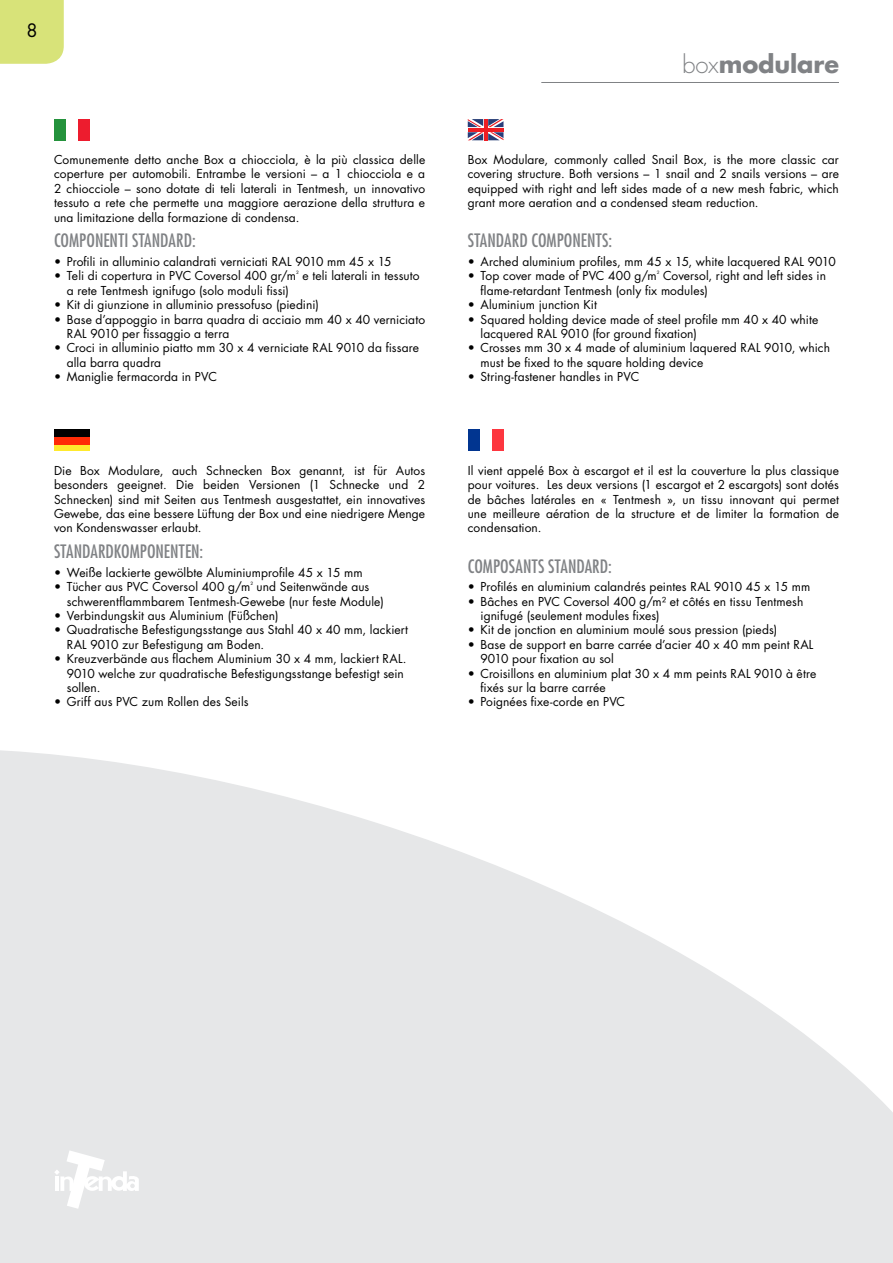
<style>
.page{position:relative;width:893px;height:1263px;background:#fff}
.page>*{position:absolute;margin:0;border:0;box-sizing:border-box;transform-origin:0 0}
.t1{font:700 24px "Futura LT";letter-spacing:-.005em;color:#808285}
.t2{font:condensed 18px "Futura LT";color:#808285}
.t3{font:18px "Futura LT";color:#000}
.t4{font:12px/14.4px "Futura LT";letter-spacing:.01em;color:#000}
.s1{font-weight:300}
</style>
<div class="page">
<svg style="left:0;top:750px;width:893px;height:513px;fill:#e6e7e8"></svg>
<hr style="left:541px;top:82px;width:298px;height:1px;background:#808285">
<div style="left:78px;top:119px;width:12px;height:21px;background:#ed1c2e"></div>
<div style="left:54px;top:119px;width:12px;height:21px;background:#24923c"></div>
<div style="left:54px;top:444px;width:36px;height:7px;background:#ffea2d"></div>
<div style="left:54px;top:430px;width:36px;height:7px;background:#000"></div>
<div style="left:54px;top:437px;width:36px;height:7px;background:#ff2b06"></div>
<svg style="left:468px;top:119px;width:35px;height:21px"></svg>
<hr style="left:484px;top:119px;width:3px;height:21px;background:#ed1d24">
<hr style="left:468px;top:128px;width:35px;height:3px;background:#ed1d24">
<div style="left:468px;top:430px;width:12px;height:21px;background:#013590"></div>
<div style="left:492px;top:430px;width:11px;height:21px;background:#fd363f"></div>
<svg style="left:54px;top:1150px;width:85px;height:59px"></svg>
<div style="left:0;top:0;width:64px;height:64px;background:#d8e379"></div>
<h2 class="t3" style="left:26px;top:19px;width:13px">8</h2>
<p class="t4" style="left:54px;top:152px;width:373px;text-align:justify">Comunemente detto anche Box a chiocciola, è la più classica delle coperture per automobili. Entrambe le versioni – a 1 chiocciola e a 2 chiocciole – sono dotate di teli laterali in Tentmesh, un innovativo tessuto a rete che permette una maggiore aerazione della struttura e una limitazione della formazione di condensa.</p>
<h2 class="t2" style="left:54px;top:230px;width:143px">COMPONENTI STANDARD:</h2>
<p class="t4" style="left:54px;top:255px;width:339px">• Profili in alluminio calandrati verniciati RAL 9010 mm 45 x 15</p>
<p class="t4" style="left:67px;top:269px;width:354px;text-indent:-13px">• Teli di copertura in PVC Coversol 400 gr/m<sup>²</sup> e teli laterali in tessuto a rete Tentmesh ignifugo (solo moduli fissi)</p>
<p class="t4" style="left:54px;top:298px;width:266px">• Kit di giunzione in alluminio pressofuso (piedini)</p>
<p class="t4" style="left:67px;top:312px;width:360px;text-indent:-13px">• Base d’appoggio in barra quadra di acciaio mm 40 x 40 verniciato<br>RAL 9010 per fissaggio a terra</p>
<p class="t4" style="left:67px;top:341px;width:354px;text-indent:-13px">• Croci in alluminio piatto mm 30 x 4 verniciate RAL 9010 da fissare alla barra quadra</p>
<p class="t4" style="left:54px;top:370px;width:164px">• Maniglie fermacorda in PVC</p>
<p class="t4" style="left:54px;top:463px;width:373px;text-align:justify">Die Box Modulare, auch Schnecken Box genannt, ist für Autos besonders geeignet. Die beiden Versionen (1 Schnecke und 2<br>Schnecken) sind mit Seiten aus Tentmesh ausgestattet, ein innovatives Gewebe, das eine bessere Lüftung der Box und eine niedrigere Menge von Kondenswasser erlaubt.</p>
<h2 class="t2" style="left:54px;top:541px;width:151px">STANDARDKOMPONENTEN:</h2>
<p class="t4" style="left:54px;top:565px;width:310px">• Weiße lackierte gewölbte Aluminiumprofile 45 x 15 mm</p>
<p class="t4" style="left:67px;top:580px;width:319px;text-indent:-13px">• Tücher aus PVC Coversol 400 g/m<sup>²</sup> und Seitenwände aus schwerentflammbarem Tentmesh-Gewebe (nur feste Module)</p>
<p class="t4" style="left:54px;top:608px;width:226px">• Verbindungskit aus Aluminium (Füßchen)</p>
<p class="t4" style="left:67px;top:623px;width:343px;text-indent:-13px">• Quadratische Befestigungsstange aus Stahl 40 x 40 mm, lackiert<br>RAL 9010 zur Befestigung am Boden.</p>
<p class="t4" style="left:67px;top:652px;width:341px;text-indent:-13px">• Kreuzverbände aus flachem Aluminium 30 x 4 mm, lackiert RAL.<br>9010 welche zur quadratische Befestigungsstange befestigt sein sollen.</p>
<p class="t4" style="left:54px;top:695px;width:196px">• Griff aus PVC zum Rollen des Seils</p>
<h1 class="t1" style="left:682px;top:48px;width:158px"><span class="s1">box</span>modulare</h1>
<p class="t4" style="left:468px;top:152px;width:373px;text-align:justify">Box Modulare, commonly called Snail Box, is the more classic car covering structure. Both versions – 1 snail and 2 snails versions – are equipped with right and left sides made of a new mesh fabric, which grant more aeration and a condensed steam reduction.</p>
<h2 class="t2" style="left:468px;top:230px;width:146px">STANDARD COMPONENTS:</h2>
<p class="t4" style="left:468px;top:255px;width:370px">• Arched aluminium profiles, mm 45 x 15, white lacquered RAL 9010</p>
<p class="t4" style="left:480px;top:269px;width:347px;text-indent:-13px">• Top cover made of PVC 400 g/m<sup>²</sup> Coversol, right and left sides in flame-retardant Tentmesh (only fix modules)</p>
<p class="t4" style="left:468px;top:298px;width:131px">• Aluminium junction Kit</p>
<p class="t4" style="left:480px;top:312px;width:339px;text-indent:-13px">• Squared holding device made of steel profile mm 40 x 40 white lacquered RAL 9010 (for ground fixation)</p>
<p class="t4" style="left:480px;top:341px;width:351px;text-indent:-13px">• Crosses mm 30 x 4 made of aluminium laquered RAL 9010, which must be fixed to the square holding device</p>
<p class="t4" style="left:468px;top:370px;width:173px">• String-fastener handles in PVC</p>
<p class="t4" style="left:468px;top:463px;width:373px;text-align:justify">Il vient appelé Box à escargot et il est la couverture la plus classique pour voitures. Les deux versions (1 escargot et 2 escargots) sont dotés de bâches latérales en « Tentmesh », un tissu innovant qui permet une meilleure aération de la structure et de limiter la formation de condensation.</p>
<h2 class="t2" style="left:468px;top:555px;width:146px">COMPOSANTS STANDARD:</h2>
<p class="t4" style="left:468px;top:580px;width:344px">• Profilés en aluminium calandrés peintes RAL 9010 45 x 15 mm</p>
<p class="t4" style="left:480px;top:594px;width:324px;text-indent:-13px">• Bâches en PVC Coversol 400 g/m² et côtés en tissu Tentmesh ignifugé (seulement modules fixes)</p>
<p class="t4" style="left:468px;top:623px;width:311px">• Kit de jonction en aluminium moulé sous pression (pieds)</p>
<p class="t4" style="left:480px;top:637px;width:334px;text-indent:-13px">• Base de support en barre carrée d’acier 40 x 40 mm peint RAL<br>9010 pour fixation au sol</p>
<p class="t4" style="left:480px;top:666px;width:337px;text-indent:-13px">• Croisillons en aluminium plat 30 x 4 mm peints RAL 9010 à être fixés sur la barre carrée</p>
<p class="t4" style="left:468px;top:695px;width:159px">• Poignées fixe-corde en PVC</p>
</div>
